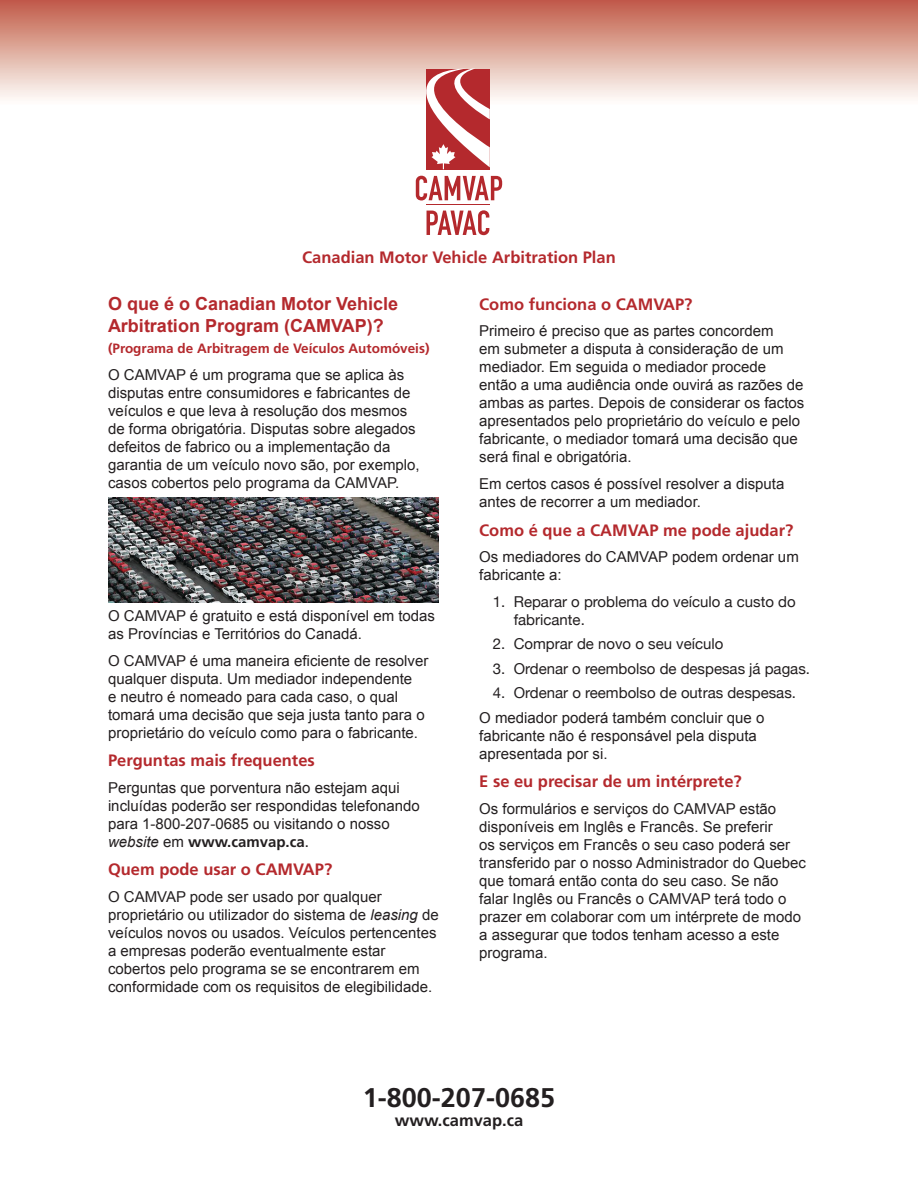
<style>
.page{position:relative;width:918px;height:1188px;background:#fff}
.page>*{position:absolute;margin:0;border:0;box-sizing:border-box;transform-origin:0 0}
.Heading{font:700 27px "Frutiger";color:#231f20}
.Heading-2{font:700 18px/21.6px "Arial";color:#b4292d}
.Heading-3{font:700 16.5px "Frutiger";color:#b4292d}
.Heading-4{font:700 16.5px "Frutiger";color:#231f20}
.Text_1{font:15px/18px "Arial";color:#231f20}
.Text_2{font:15px/18px "Helvetica Neue";color:#231f20}
.Heading-5{font:700 13.5px "Frutiger";color:#b4292d}
.s1{font-style:italic}
.s2{font-family:"Frutiger";font-weight:700}
.s3{font-family:"Frutiger"}
</style>
<div class="page">
<img style="left:108px;top:498px;width:331px;height:104px">
<div style="left:0;top:0;width:918px;height:107px;background:linear-gradient(to bottom,#c05b46,#fff)"></div>
<svg style="left:416px;top:176px;width:86px;height:25px"></svg>
<svg style="left:427px;top:210px;width:62px;height:25px"></svg>
<hr style="left:426px;top:204px;width:64px;height:1px;background:#b4292d">
<svg style="left:416px;top:68px;width:74px;height:101px"></svg>
<p class="Heading-3" style="left:302px;top:248px;width:315px">Canadian Motor Vehicle Arbitration Plan</p>
<p class="Heading-2" style="left:108px;top:294px;width:292px">O que é o Canadian Motor Vehicle<br>Arbitration Program (CAMVAP)?</p>
<p class="Heading-5" style="left:108px;top:341px;width:323px">(Programa de Arbitragem de Veículos Automóveis)</p>
<p class="Text_1" style="left:108px;top:366px;width:313px">O CAMVAP é um programa que se aplica às disputas entre consumidores e fabricantes de veículos e que leva à resolução dos mesmos de forma obrigatória. Disputas sobre alegados defeitos de fabrico ou a implementação da garantia de um veículo novo são, por exemplo, casos cobertos pelo programa da CAMVAP.</p>
<p class="Heading-3" style="left:479px;top:294px;width:215px">Como funciona o CAMVAP?</p>
<p class="Text_1" style="left:479px;top:322px;width:327px">Primeiro é preciso que as partes concordem<br>em submeter a disputa à consideração de um mediador. Em seguida o mediador procede então a uma audiência onde ouvirá as razões de ambas as partes. Depois de considerar os factos apresentados pelo proprietário do veículo e pelo fabricante, o mediador tomará uma decisão que será final e obrigatória.</p>
<p class="Text_1" style="left:479px;top:475px;width:307px">Em certos casos é possível resolver a disputa antes de recorrer a um mediador.</p>
<p class="Heading-3" style="left:479px;top:520px;width:316px">Como é que a CAMVAP me pode ajudar?</p>
<p class="Text_1" style="left:479px;top:548px;width:321px">Os mediadores do CAMVAP podem ordenar um fabricante a:</p>
<p class="Text_2" style="left:514px;top:591px;width:283px;text-indent:-21px">1. Reparar o problema do veículo a custo do fabricante.</p>
<p class="Text_2" style="left:493px;top:634px;width:232px">2. Comprar de novo o seu veículo</p>
<p class="Text_2" style="left:493px;top:658px;width:319px">3. Ordenar o reembolso de despesas já pagas.</p>
<p class="Text_2" style="left:493px;top:683px;width:305px">4. Ordenar o reembolso de outras despesas.</p>
<p class="Text_1" style="left:479px;top:709px;width:287px">O mediador poderá também concluir que o fabricante não é responsável pela disputa apresentada por si.</p>
<p class="Heading-3" style="left:479px;top:772px;width:264px">E se eu precisar de um intérprete?</p>
<p class="Text_1" style="left:479px;top:800px;width:328px">Os formulários e serviços do CAMVAP estão disponíveis em Inglês e Francês. Se preferir<br>os serviços em Francês o seu caso poderá ser transferido par o nosso Administrador do Quebec que tomará então conta do seu caso. Se não falar Inglês ou Francês o CAMVAP terá todo o prazer em colaborar com um intérprete de modo a assegurar que todos tenham acesso a este programa.</p>
<p class="Text_1" style="left:108px;top:607px;width:329px">O CAMVAP é gratuito e está disponível em todas as Províncias e Territórios do Canadá.</p>
<p class="Text_1" style="left:108px;top:652px;width:322px">O CAMVAP é uma maneira eficiente de resolver qualquer disputa. Um mediador independente<br>e neutro é nomeado para cada caso, o qual tomará uma decisão que seja justa tanto para o proprietário do veículo como para o fabricante.</p>
<p class="Heading-3" style="left:108px;top:751px;width:208px">Perguntas mais frequentes</p>
<p class="Text_1" style="left:108px;top:779px;width:313px">Perguntas que porventura não estejam aqui incluídas poderão ser respondidas telefonando para 1-800-207-0685 ou visitando o nosso <span class="s1">website</span> em <span class="s2">www.camvap.ca</span><span class="s3">.</span></p>
<p class="Heading-3" style="left:108px;top:860px;width:226px">Quem pode usar o CAMVAP?</p>
<p class="Text_1" style="left:108px;top:888px;width:332px">O CAMVAP pode ser usado por qualquer proprietário ou utilizador do sistema de <span class="s1">leasing</span> de veículos novos ou usados. Veículos pertencentes a empresas poderão eventualmente estar cobertos pelo programa se se encontrarem em conformidade com os requisitos de elegibilidade.</p>
<p class="Heading" style="left:363px;top:1081px;width:194px">1-800-207-0685</p>
<p class="Heading-4" style="left:395px;top:1111px;width:130px">www.camvap.ca</p>
</div>
